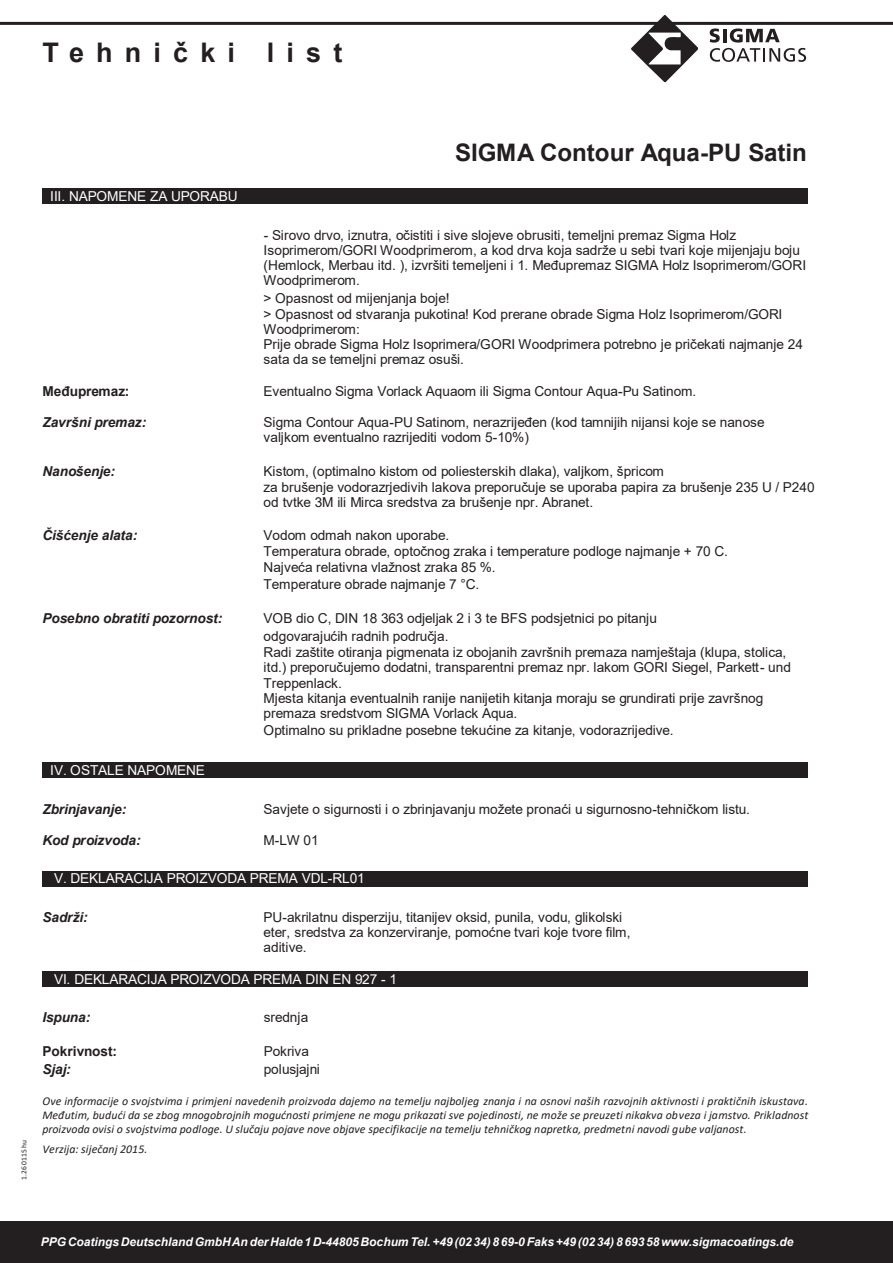
<style>
.page{position:relative;width:893px;height:1263px;background:#fff}
.page>*{position:absolute;margin:0;border:0;box-sizing:border-box;transform-origin:0 0}
.t1{font:700 27px "Arial";letter-spacing:.45em;color:#231f20}
.t2{font:700 24.15px "Arial";color:#231f20}
.t3{font:13.65px/15.5px "Arial";letter-spacing:-.005em;color:#231f20}
.t4{font:13.65px "Arial";letter-spacing:-.01em;color:#fff}
.t5{font:italic 700 13.65px "Arial";letter-spacing:-.005em;color:#231f20}
.t6{font:700 13.65px "Arial";letter-spacing:-.005em;color:#231f20}
.t7{font:italic 700 12px "Arial";color:#fff}
.t8{font:italic 11.85px/14.1px "Calibri";color:#231f20;text-align:justify}
.t9{font:7.5px "Calibri";letter-spacing:.015em;color:#231f20}
</style>
<div class="page">
<div style="left:0;top:1221px;width:893px;height:42px;background:#231f20"></div>
<hr style="left:0;top:22px;width:893px;height:3px;background:#231f20">
<svg style="left:631px;top:15px;width:67px;height:67px"></svg>
<svg style="left:710px;top:29px;width:96px;height:33px"></svg>
<div style="left:42px;top:188px;width:766px;height:16px;background:#231f20"></div>
<div style="left:42px;top:762px;width:766px;height:16px;background:#231f20"></div>
<div style="left:42px;top:871px;width:766px;height:15px;background:#231f20"></div>
<div style="left:42px;top:971px;width:766px;height:15px;background:#231f20"></div>
<h1 class="t1" style="left:43px;top:33px;width:301px">Tehnički list</h1>
<p class="t9" style="left:19px;top:1180px;width:41px;rotate:-90deg">1.26 0115 hu</p>
<p class="t4" style="left:50px;top:187px;width:189px">III. NAPOMENE ZA UPORABU</p>
<h2 class="t2" style="left:455px;top:136px;width:353px">SIGMA Contour Aqua-PU Satin</h2>
<p class="t3" style="left:264px;top:227px;width:544px">- Sirovo drvo, iznutra, očistiti i sive slojeve obrusiti, temeljni premaz Sigma Holz Isoprimerom/GORI Woodprimerom, a kod drva koja sadrže u sebi tvari koje mijenjaju boju (Hemlock, Merbau itd. ), izvršiti temeljeni i 1. Međupremaz SIGMA Holz Isoprimerom/GORI Woodprimerom.</p>
<p class="t3" style="left:264px;top:290px;width:541px">&gt; Opasnost od mijenjanja boje!<br>&gt; Opasnost od stvaranja pukotina! Kod prerane obrade Sigma Holz Isoprimerom/GORI Woodprimerom:<br>Prije obrade Sigma Holz Isoprimera/GORI Woodprimera potrebno je pričekati najmanje 24 sata da se temeljni premaz osuši.</p>
<p class="t6" style="left:42px;top:381px;width:88px">Međupremaz:</p>
<p class="t3" style="left:264px;top:383px;width:434px">Eventualno Sigma Vorlack Aquaom ili Sigma Contour Aqua-Pu Satinom.</p>
<p class="t5" style="left:42px;top:413px;width:105px">Završni premaz:</p>
<p class="t3" style="left:264px;top:415px;width:503px">Sigma Contour Aqua-PU Satinom, nerazrijeđen (kod tamnijih nijansi koje se nanose valjkom eventualno razrijediti vodom 5-10%)</p>
<p class="t5" style="left:42px;top:462px;width:74px">Nanošenje:</p>
<p class="t3" style="left:264px;top:463px;width:552px">Kistom, (optimalno kistom od poliesterskih dlaka), valjkom, špricom<br>za brušenje vodorazrjedivih lakova preporučuje se uporaba papira za brušenje 235 U / P240 od tvtke 3M ili Mirca sredstva za brušenje npr. Abranet.</p>
<p class="t5" style="left:42px;top:526px;width:96px">Čišćenje alata:</p>
<p class="t3" style="left:264px;top:528px;width:466px">Vodom odmah nakon uporabe.<br>Temperatura obrade, optočnog zraka i temperature podloge najmanje + 70 C.<br>Najveća relativna vlažnost zraka 85 %.</p>
<p class="t3" style="left:264px;top:576px;width:217px">Temperature obrade najmanje 7 °C.</p>
<p class="t5" style="left:42px;top:609px;width:181px">Posebno obratiti pozornost:</p>
<p class="t3" style="left:264px;top:609px;width:395px;line-height:18px">VOB dio C, DIN 18 363 odjeljak 2 i 3 te BFS podsjetnici po pitanju odgovarajućih radnih područja.</p>
<p class="t3" style="left:264px;top:645px;width:529px">Radi zaštite otiranja pigmenata iz obojanih završnih premaza namještaja (klupa, stolica, itd.) preporučujemo dodatni, transparentni premaz npr. lakom GORI Siegel, Parkett- und Treppenlack.<br>Mjesta kitanja eventualnih ranije nanijetih kitanja moraju se grundirati prije završnog premaza sredstvom SIGMA Vorlack Aqua.</p>
<p class="t3" style="left:264px;top:723px;width:411px">Optimalno su prikladne posebne tekućine za kitanje, vodorazrijedive.</p>
<p class="t4" style="left:50px;top:760px;width:156px">IV. OSTALE NAPOMENE</p>
<p class="t5" style="left:42px;top:800px;width:85px">Zbrinjavanje:</p>
<p class="t3" style="left:264px;top:801px;width:488px">Savjete o sigurnosti i o zbrinjavanju možete pronaći u sigurnosno-tehničkom listu.</p>
<p class="t5" style="left:42px;top:831px;width:100px">Kod proizvoda:</p>
<p class="t3" style="left:264px;top:833px;width:57px">M-LW 01</p>
<p class="t4" style="left:54px;top:869px;width:312px">V. DEKLARACIJA PROIZVODA PREMA VDL-RL01</p>
<p class="t5" style="left:42px;top:908px;width:47px">Sadrži:</p>
<p class="t3" style="left:264px;top:909px;width:368px">PU-akrilatnu disperziju, titanijev oksid, punila, vodu, glikolski eter, sredstva za konzerviranje, pomoćne tvari koje tvore film, aditive.</p>
<p class="t4" style="left:54px;top:969px;width:344px">VI. DEKLARACIJA PROIZVODA PREMA DIN EN 927 - 1</p>
<p class="t5" style="left:42px;top:1008px;width:49px">Ispuna:</p>
<p class="t3" style="left:264px;top:1010px;width:46px">srednja</p>
<p class="t6" style="left:43px;top:1041px;width:76px">Pokrivnost:</p>
<p class="t3" style="left:264px;top:1043px;width:47px">Pokriva</p>
<p class="t5" style="left:43px;top:1060px;width:30px">Sjaj:</p>
<p class="t3" style="left:264px;top:1061px;width:58px">polusjajni</p>
<p class="t8" style="left:42px;top:1093px;width:767px">Ove informacije o svojstvima i primjeni navedenih proizvoda dajemo na temelju najboljeg znanja i na osnovi naših razvojnih aktivnosti i praktičnih iskustava.<br>Međutim, budući da se zbog mnogobrojnih mogućnosti primjene ne mogu prikazati sve pojedinosti, ne može se preuzeti nikakva obveza i jamstvo. Prikladnost proizvoda ovisi o svojstvima podloge. U slučaju pojave nove objave specifikacije na temelju tehničkog napretka, predmetni navodi gube valjanost.</p>
<p class="t8" style="left:42px;top:1141px;width:107px">Verzija: siječanj 2015.</p>
<p class="t7" style="left:41px;top:1234px;width:754px">PPG Coatings Deutschland GmbH An der Halde 1 D-44805 Bochum Tel. +49 (02 34) 8 69-0 Faks +49 (02 34) 8 693 58 www.sigmacoatings.de</p>
</div>
